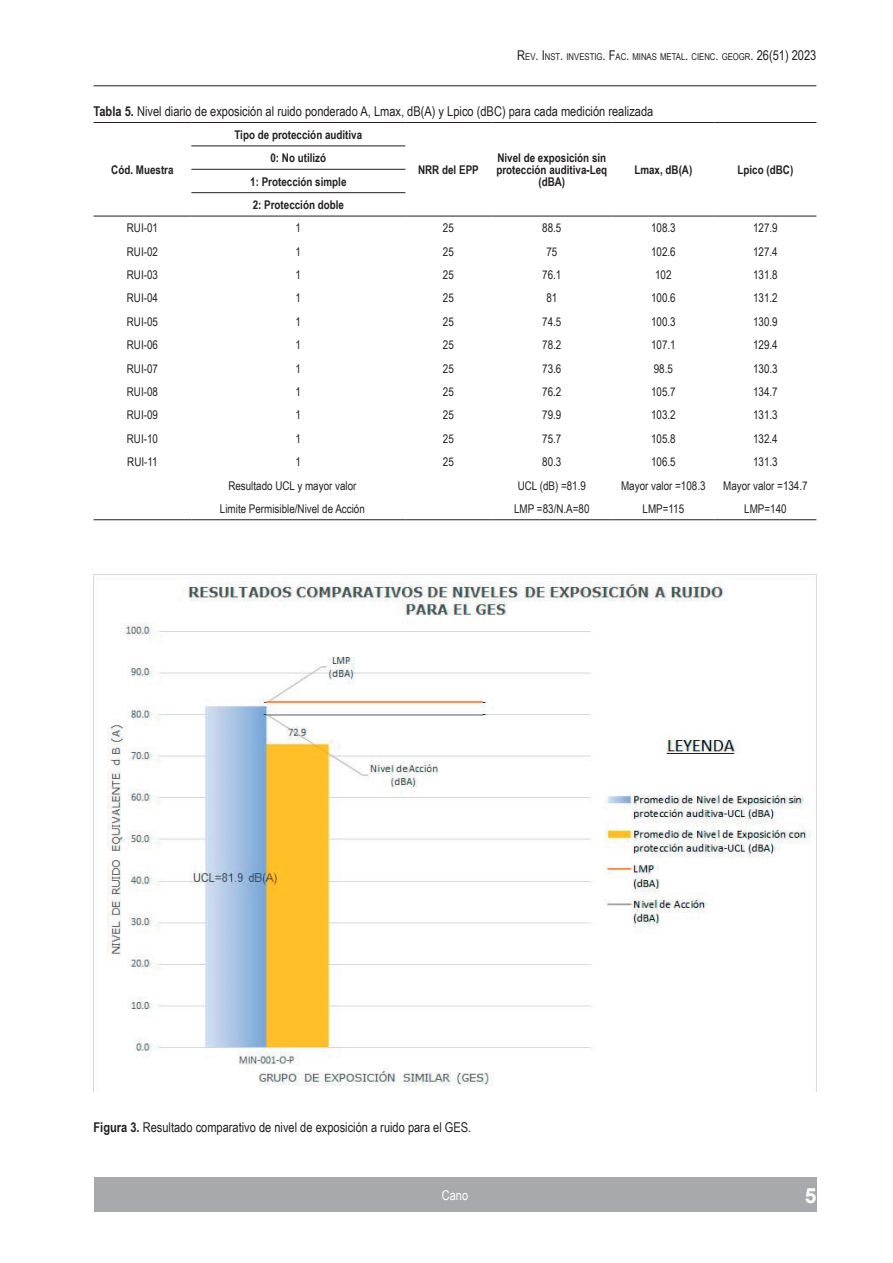
<style>
.page{position:relative;width:893px;height:1263px;background:#fff}
.page>*{position:absolute;margin:0;border:0;box-sizing:border-box;transform-origin:0 0}
.t1{font:700 21px "Arial";color:#fff}
.t2{font:13.5px "Arial Narrow";color:#231f20}
.t3{font:13.5px "Arial Narrow";color:#fff}
.t4{font:12px "Arial Narrow";color:#231f20}
.t5{font:700 12px/12px "Arial Narrow";color:#231f20;text-align:center}
.t6{font:9.45px "Arial Narrow";color:#231f20}
.s1{font-size:13.5px}
.s2{font-weight:700}
</style>
<div class="page">
<div style="left:94px;top:1178px;width:722px;height:34px;background:#a8a9ad"></div>
<hr style="left:94px;top:85px;width:722px;height:1px;background:#231f20">
<hr style="left:94px;top:519px;width:97px;height:1px;background:#231f20">
<hr style="left:191px;top:519px;width:214px;height:1px;background:#231f20">
<hr style="left:405px;top:519px;width:86px;height:1px;background:#231f20">
<hr style="left:491px;top:519px;width:121px;height:1px;background:#231f20">
<hr style="left:612px;top:519px;width:102px;height:1px;background:#231f20">
<hr style="left:714px;top:519px;width:102px;height:1px;background:#231f20">
<hr style="left:94px;top:122px;width:97px;height:1px;background:#231f20">
<hr style="left:94px;top:216px;width:97px;height:1px;background:#231f20">
<hr style="left:191px;top:122px;width:214px;height:1px;background:#231f20">
<hr style="left:405px;top:122px;width:86px;height:1px;background:#231f20">
<hr style="left:491px;top:122px;width:121px;height:1px;background:#231f20">
<hr style="left:612px;top:122px;width:102px;height:1px;background:#231f20">
<hr style="left:714px;top:122px;width:102px;height:1px;background:#231f20">
<hr style="left:405px;top:216px;width:86px;height:1px;background:#231f20">
<hr style="left:491px;top:216px;width:121px;height:1px;background:#231f20">
<hr style="left:612px;top:216px;width:102px;height:1px;background:#231f20">
<hr style="left:714px;top:216px;width:102px;height:1px;background:#231f20">
<hr style="left:191px;top:216px;width:214px;height:1px;background:#231f20">
<hr style="left:191px;top:146px;width:214px;height:1px;background:#231f20">
<hr style="left:191px;top:169px;width:214px;height:1px;background:#231f20">
<hr style="left:191px;top:192px;width:214px;height:1px;background:#231f20">
<img style="left:93px;top:575px;width:724px;height:516px">
<p class="t6" style="left:517px;top:50px;width:301px"><span class="s1">R</span>EV<span class="s1">. I</span>NST<span class="s1">.</span> INVESTIG<span class="s1">. F</span>AC<span class="s1">.</span> MINAS METAL<span class="s1">.</span> CIENC<span class="s1">.</span> GEOGR<span class="s1">. 26(51) 2023</span></p>
<p class="t2" style="left:94px;top:101px;width:561px"><span class="s2">Tabla 5.</span> Nivel diario de exposición al ruido ponderado A, Lmax, dB(A) y Lpico (dBC) para cada medición realizada</p>
<p class="t5" style="left:111px;top:163px;width:64px">Cód. Muestra</p>
<p class="t5" style="left:234px;top:128px;width:129px">Tipo de protección auditiva</p>
<p class="t5" style="left:250px;top:146px;width:98px;line-height:23.4px">0: No utilizó<br>1: Protección simple<br>2: Protección doble</p>
<p class="t5" style="left:418px;top:163px;width:62px">NRR del EPP</p>
<p class="t5" style="left:496px;top:151px;width:112px">Nivel de exposición sin protección auditiva-Leq (dBA)</p>
<p class="t5" style="left:634px;top:163px;width:59px">Lmax, dB(A)</p>
<p class="t5" style="left:737px;top:163px;width:57px">Lpico (dBC)</p>
<p class="t4" style="left:127px;top:219px;width:33px">RUI-01</p>
<p class="t4" style="left:296px;top:219px;width:7px">1</p>
<p class="t4" style="left:443px;top:219px;width:12px">25</p>
<p class="t4" style="left:542px;top:219px;width:21px">88.5</p>
<p class="t4" style="left:651px;top:219px;width:26px">108.3</p>
<p class="t4" style="left:753px;top:219px;width:26px">127.9</p>
<p class="t4" style="left:127px;top:243px;width:33px">RUI-02</p>
<p class="t4" style="left:296px;top:243px;width:7px">1</p>
<p class="t4" style="left:443px;top:243px;width:12px">25</p>
<p class="t4" style="left:546px;top:243px;width:12px">75</p>
<p class="t4" style="left:651px;top:243px;width:26px">102.6</p>
<p class="t4" style="left:753px;top:243px;width:26px">127.4</p>
<p class="t4" style="left:127px;top:266px;width:33px">RUI-03</p>
<p class="t4" style="left:296px;top:266px;width:7px">1</p>
<p class="t4" style="left:443px;top:266px;width:12px">25</p>
<p class="t4" style="left:542px;top:266px;width:21px">76.1</p>
<p class="t4" style="left:655px;top:266px;width:18px">102</p>
<p class="t4" style="left:753px;top:266px;width:26px">131.8</p>
<p class="t4" style="left:127px;top:289px;width:33px">RUI-04</p>
<p class="t4" style="left:296px;top:289px;width:7px">1</p>
<p class="t4" style="left:443px;top:289px;width:12px">25</p>
<p class="t4" style="left:546px;top:289px;width:12px">81</p>
<p class="t4" style="left:651px;top:289px;width:26px">100.6</p>
<p class="t4" style="left:753px;top:289px;width:26px">131.2</p>
<p class="t4" style="left:127px;top:313px;width:33px">RUI-05</p>
<p class="t4" style="left:296px;top:313px;width:7px">1</p>
<p class="t4" style="left:443px;top:313px;width:12px">25</p>
<p class="t4" style="left:542px;top:313px;width:21px">74.5</p>
<p class="t4" style="left:651px;top:313px;width:26px">100.3</p>
<p class="t4" style="left:753px;top:313px;width:26px">130.9</p>
<p class="t4" style="left:127px;top:336px;width:33px">RUI-06</p>
<p class="t4" style="left:296px;top:336px;width:7px">1</p>
<p class="t4" style="left:443px;top:336px;width:12px">25</p>
<p class="t4" style="left:542px;top:336px;width:21px">78.2</p>
<p class="t4" style="left:651px;top:336px;width:26px">107.1</p>
<p class="t4" style="left:753px;top:336px;width:26px">129.4</p>
<p class="t4" style="left:127px;top:360px;width:33px">RUI-07</p>
<p class="t4" style="left:296px;top:360px;width:7px">1</p>
<p class="t4" style="left:443px;top:360px;width:12px">25</p>
<p class="t4" style="left:542px;top:360px;width:21px">73.6</p>
<p class="t4" style="left:654px;top:360px;width:21px">98.5</p>
<p class="t4" style="left:753px;top:360px;width:26px">130.3</p>
<p class="t4" style="left:127px;top:383px;width:33px">RUI-08</p>
<p class="t4" style="left:296px;top:383px;width:7px">1</p>
<p class="t4" style="left:443px;top:383px;width:12px">25</p>
<p class="t4" style="left:542px;top:383px;width:21px">76.2</p>
<p class="t4" style="left:651px;top:383px;width:26px">105.7</p>
<p class="t4" style="left:753px;top:383px;width:26px">134.7</p>
<p class="t4" style="left:127px;top:406px;width:33px">RUI-09</p>
<p class="t4" style="left:296px;top:406px;width:7px">1</p>
<p class="t4" style="left:443px;top:406px;width:12px">25</p>
<p class="t4" style="left:542px;top:406px;width:21px">79.9</p>
<p class="t4" style="left:651px;top:406px;width:26px">103.2</p>
<p class="t4" style="left:753px;top:406px;width:26px">131.3</p>
<p class="t4" style="left:127px;top:430px;width:33px">RUI-10</p>
<p class="t4" style="left:296px;top:430px;width:7px">1</p>
<p class="t4" style="left:443px;top:430px;width:12px">25</p>
<p class="t4" style="left:542px;top:430px;width:21px">75.7</p>
<p class="t4" style="left:651px;top:430px;width:26px">105.8</p>
<p class="t4" style="left:753px;top:430px;width:26px">132.4</p>
<p class="t4" style="left:127px;top:453px;width:32px">RUI-11</p>
<p class="t4" style="left:296px;top:453px;width:7px">1</p>
<p class="t4" style="left:443px;top:453px;width:12px">25</p>
<p class="t4" style="left:542px;top:453px;width:21px">80.3</p>
<p class="t4" style="left:651px;top:453px;width:26px">106.5</p>
<p class="t4" style="left:753px;top:453px;width:26px">131.3</p>
<p class="t4" style="left:228px;top:477px;width:130px">Resultado UCL y mayor valor</p>
<p class="t4" style="left:518px;top:477px;width:70px">UCL (dB) =81.9</p>
<p class="t4" style="left:621px;top:477px;width:86px">Mayor valor =108.3</p>
<p class="t4" style="left:723px;top:477px;width:86px">Mayor valor =134.7</p>
<p class="t4" style="left:220px;top:500px;width:146px">Limite Permisible/Nivel de Acción</p>
<p class="t4" style="left:514px;top:500px;width:77px">LMP =83/N.A=80</p>
<p class="t4" style="left:642px;top:500px;width:43px">LMP=115</p>
<p class="t4" style="left:744px;top:500px;width:44px">LMP=140</p>
<p class="t2" style="left:94px;top:1117px;width:379px"><span class="s2">Figura 3.</span> Resultado comparativo de nivel de exposición a ruido para el GES.</p>
<p class="t3" style="left:442px;top:1185px;width:28px">Cano</p>
<h1 class="t1" style="left:805px;top:1180px;width:13px">5</h1>
</div>
